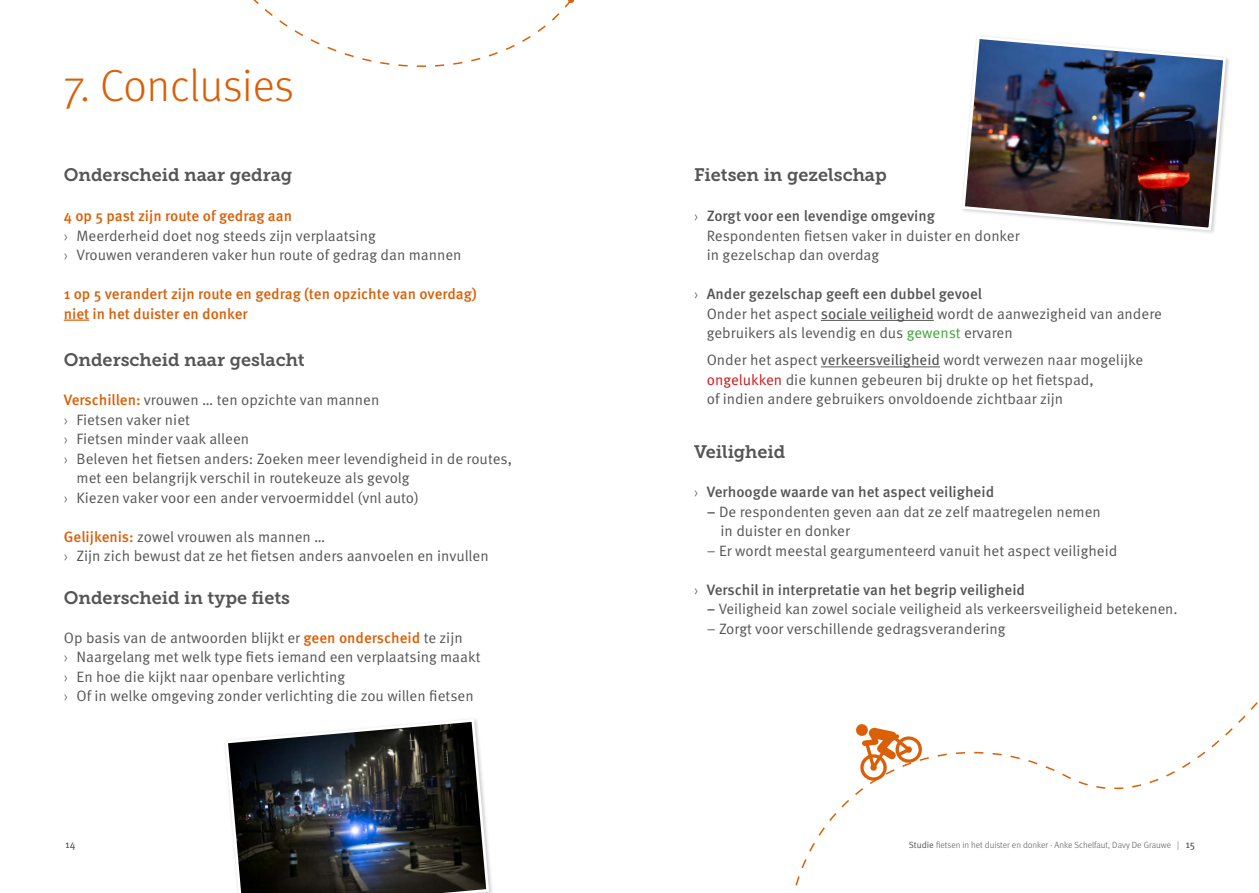
<style>
.page{position:relative;width:1259px;height:893px;background:#fff}
.page>*{position:absolute;margin:0;border:0;box-sizing:border-box;transform-origin:0 0}
.t1{font:300 45px "Meta Pro";letter-spacing:-.005em;color:#da5f06}
.t2{font:18px "Museo Slab 700";color:#565555}
.t3{font:15px/19.5px "Meta Pro Norm";color:#565555}
.t4{font:500 15px "Meta Pro";color:#565555}
.t5{font:500 15px/19.5px "Meta Pro";color:#da5f06}
.t6{font:10.5px "Meta Pro";color:#565555}
.t7{font:300 9px "Meta Pro";color:#565555}
.s1{font-family:"Meta Pro";font-weight:300}
.s2{font-family:"Meta Pro";font-weight:500;color:#da5f06}
.s3{font-weight:300}
.s4{font-family:"Meta Pro"}
.s5{color:#3fa535}
.s6{color:#cd1719}
.s7{font-family:"Meta Pro";font-weight:500}
.s8{font-family:"Meta Pro Norm";font-weight:400}
.s9{font-weight:400;font-size:10.5px}
</style>
<div class="page">
<hr style="left:64px;top:319px;width:25px;height:2px;background:#da5f06">
<hr style="left:821px;top:320px;width:113px;height:1px;background:#565555">
<hr style="left:821px;top:366px;width:119px;height:1px;background:#565555">
<svg style="left:253px;top:0;width:321px;height:67px"></svg>
<img style="left:962px;top:36px;width:265px;height:196px">
<img style="left:225px;top:719px;width:265px;height:174px">
<svg style="left:795px;top:702px;width:463px;height:184px"></svg>
<svg style="left:855px;top:723px;width:68px;height:59px"></svg>
<h1 class="t1" style="left:64px;top:53px;width:231px">7. Conclusies</h1>
<p class="t2" style="left:64px;top:165px;width:230px">Onderscheid naar gedrag</p>
<p class="t2" style="left:694px;top:165px;width:194px">Fietsen in gezelschap</p>
<p class="t5" style="left:64px;top:205px;width:230px">4 op 5 past zijn route of gedrag aan</p>
<p class="t3" style="left:64px;top:225px;width:399px"><span class="s1">›</span> Meerderheid doet nog steeds zijn verplaatsing<br><span class="s1">›</span> Vrouwen veranderen vaker hun route of gedrag dan mannen</p>
<p class="t5" style="left:64px;top:283px;width:414px">1 op 5 verandert zijn route en gedrag (ten opzichte van overdag) niet in het duister en donker</p>
<p class="t2" style="left:64px;top:349px;width:242px">Onderscheid naar geslacht</p>
<p class="t3" style="left:64px;top:389px;width:317px"><span class="s2">Verschillen:</span> vrouwen … ten opzichte van mannen</p>
<p class="t3" style="left:64px;top:409px;width:128px"><span class="s1">›</span> Fietsen vaker niet</p>
<p class="t3" style="left:64px;top:428px;width:187px"><span class="s1">›</span> Fietsen minder vaak alleen</p>
<p class="t3" style="left:64px;top:448px;width:450px"><span class="s1">›</span> Beleven het fietsen anders: Zoeken meer levendigheid in de routes,</p>
<p class="t3" style="left:77px;top:467px;width:334px">met een belangrijk verschil in routekeuze als gevolg</p>
<p class="t3" style="left:64px;top:487px;width:357px"><span class="s1">›</span> Kiezen vaker voor een ander vervoermiddel (vnl auto)</p>
<p class="t3" style="left:64px;top:526px;width:426px"><span class="s2">Gelijkenis:</span> zowel vrouwen als mannen …<br><span class="s1">›</span> Zijn zich bewust dat ze het fietsen anders aanvoelen en invullen</p>
<p class="t2" style="left:64px;top:588px;width:228px">Onderscheid in type fiets</p>
<p class="t3" style="left:64px;top:627px;width:418px">Op basis van de antwoorden blijkt er <span class="s2">geen onderscheid</span> te zijn<br><span class="s1">›</span> Naargelang met welk type fiets iemand een verplaatsing maakt <span class="s1">›</span> En hoe die kijkt naar openbare verlichting<br><span class="s1">›</span> Of in welke omgeving zonder verlichting die zou willen fietsen</p>
<p class="t4" style="left:694px;top:204px;width:242px"><span class="s3">›</span> Zorgt voor een levendige omgeving</p>
<p class="t3" style="left:707px;top:225px;width:314px">Respondenten fietsen vaker in duister en donker in gezelschap dan overdag</p>
<p class="t4" style="left:694px;top:282px;width:290px"><span class="s3">›</span> Ander gezelschap geeft een dubbel gevoel</p>
<p class="t3" style="left:707px;top:303px;width:457px">Onder het aspect <span class="s4">sociale veiligheid</span> wordt de aanwezigheid van andere gebruikers als levendig en dus <span class="s5">gewenst</span> ervaren</p>
<p class="t3" style="left:707px;top:349px;width:438px">Onder het aspect <span class="s4">verkeersveiligheid</span> wordt verwezen naar mogelijke <span class="s6">ongelukken</span> die kunnen gebeuren bij drukte op het fietspad,<br>of indien andere gebruikers onvoldoende zichtbaar zijn</p>
<p class="t2" style="left:694px;top:441px;width:93px">Veiligheid</p>
<p class="t4" style="left:694px;top:481px;width:302px"><span class="s3">›</span> Verhoogde waarde van het aspect veiligheid</p>
<p class="t3" style="left:720px;top:501px;width:382px;text-indent:-14px"><span class="s7">–</span> De respondenten geven aan dat ze zelf maatregelen nemen in duister en donker</p>
<p class="t3" style="left:707px;top:540px;width:412px">– Er wordt meestal geargumenteerd vanuit het aspect veiligheid</p>
<p class="t4" style="left:694px;top:578px;width:332px"><span class="s3">›</span> Verschil in interpretatie van het begrip veiligheid</p>
<p class="t3" style="left:707px;top:599px;width:472px"><span class="s7">–</span> Veiligheid kan zowel sociale veiligheid als verkeersveiligheid betekenen.</p>
<p class="t3" style="left:707px;top:618px;width:300px">– Zorgt voor verschillende gedragsverandering</p>
<p class="t6" style="left:65px;top:836px;width:12px">14</p>
<p class="t7" style="left:908px;top:838px;width:288px"><span class="s8">Studie</span> fietsen in het duister en donker · Anke Schelfaut, Davy De Grauwe | <span class="s9">15</span></p>
</div>
